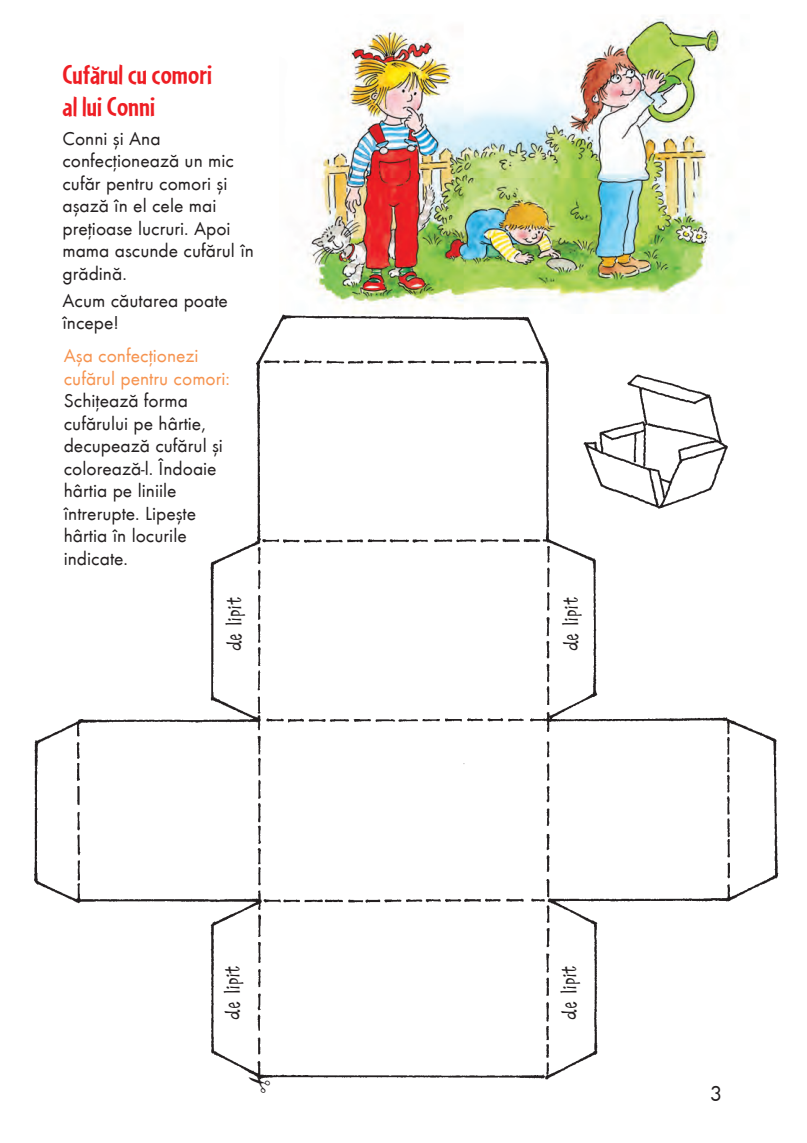
<style>
.page{position:relative;width:807px;height:1143px;background:#fff}
.page>*{position:absolute;margin:0;border:0;box-sizing:border-box;transform-origin:0 0}
.t1{font:700 28.5px/31.5px "Cafeteria RO";color:#ee1d23}
.t2{font:22.5px "Futura Round";color:#231f20}
.t3{font:21px "Catbird CASA";letter-spacing:-.015em;color:#231f20}
.t4{font:19.5px/22.5px "Futura Round";color:#231f20}
.t5{font:19.5px/22.5px "Futura Round";color:#f6934f}
</style>
<div class="page">
<img style="left:307px;top:16px;width:424px;height:286px">
<img style="left:34px;top:302px;width:745px;height:778px">
<img style="left:554px;top:351px;width:225px;height:202px">
<div style="left:222px;top:585px;width:32px;height:84px;background:#fff"></div>
<div style="left:220px;top:953px;width:32px;height:85px;background:#fff"></div>
<div style="left:558px;top:585px;width:32px;height:84px;background:#fff"></div>
<div style="left:556px;top:953px;width:32px;height:85px;background:#fff"></div>
<svg style="left:245px;top:1073px;width:26px;height:7px"></svg>
<h1 class="t1" style="left:62px;top:59px;width:151px">Cufărul cu comori al lui Conni</h1>
<p class="t4" style="left:62px;top:126px;width:193px">Conni și Ana confecționează un mic cufăr pentru comori și așază în el cele mai prețioase lucruri. Apoi mama ascunde cufărul în grădină.</p>
<p class="t4" style="left:62px;top:287px;width:167px">Acum căutarea poate începe!</p>
<p class="t5" style="left:64px;top:343px;width:168px">Așa confecționezi cufărul pentru comori:</p>
<p class="t4" style="left:64px;top:388px;width:161px">Schițează forma cufărului pe hârtie, decupează cufărul și colorează-l. Îndoaie hârtia pe liniile întrerupte. Lipește hârtia în locurile indicate.</p>
<p class="t3" style="left:220px;top:651px;width:56px;rotate:-90deg">de lipit</p>
<p class="t3" style="left:219px;top:1020px;width:56px;rotate:-90deg">de lipit</p>
<p class="t3" style="left:557px;top:651px;width:56px;rotate:-90deg">de lipit</p>
<p class="t3" style="left:555px;top:1020px;width:56px;rotate:-90deg">de lipit</p>
<p class="t2" style="left:709px;top:1078px;width:14px">3</p>
</div>
